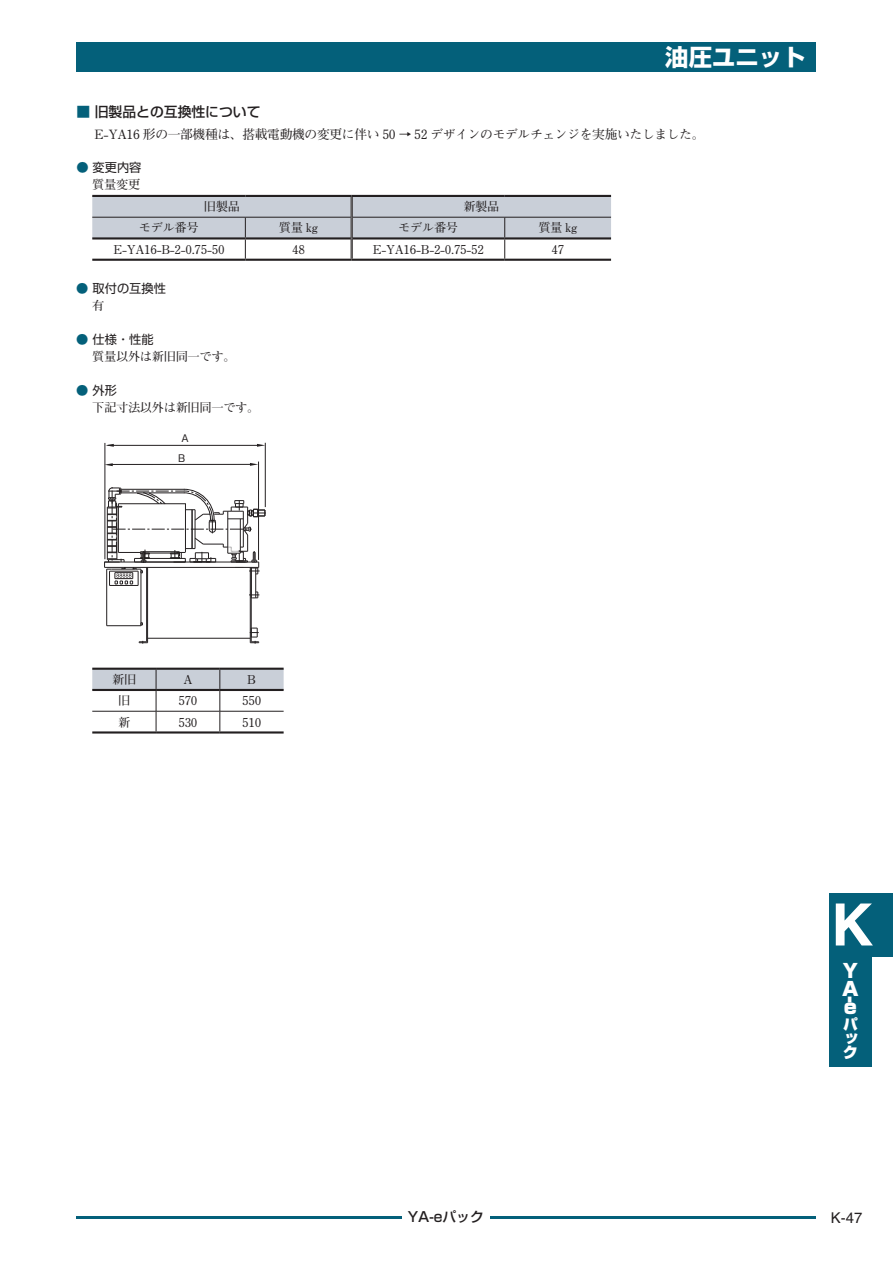
<style>
.page{position:relative;width:893px;height:1263px;background:#fff}
.page>*{position:absolute;margin:0;border:0;box-sizing:border-box;transform-origin:0 0}
.t1{font:700 58.5px "Helvetica";color:#fff}
.t2{font:700 23.4px "Shin Go Pro";color:#fff}
.t3{font:900 19.2px/17.9px "Shin Go Pro";color:#fff}
.t4{font:14.85px "Helvetica";color:#231f20}
.t5{font:900 14.85px/14.1px "Shin Go Pro";color:#fff;text-align:justify}
.t6{font:500 13.8px "Shin Go Pro";color:#231f20}
.t7{font:700 12.75px "Futo Min A101 Pro";letter-spacing:-.025em;color:#231f20}
.t8{font:700 12.15px "Futo Min A101 Pro";letter-spacing:-.025em;color:#231f20}
.t9{font:12.15px "Shin Go Pro";color:#231f20}
.t10{font:500 10.5px "Gothic BBB Pro";color:#231f20}
.s1{color:#04607a}
</style>
<div class="page">
<div style="left:77px;top:43px;width:739px;height:29px;background:#04607a"></div>
<svg style="left:77px;top:1216px;width:739px;height:3px;background:#217289"></svg>
<div style="left:829px;top:957px;width:43px;height:110px;background:#04607a"></div>
<div style="left:829px;top:893px;width:64px;height:64px;background:#04607a"></div>
<hr style="left:92px;top:195px;width:153px;height:2px;background:#231f20">
<hr style="left:245px;top:195px;width:107px;height:2px;background:#231f20">
<hr style="left:352px;top:195px;width:153px;height:2px;background:#231f20">
<hr style="left:505px;top:195px;width:106px;height:2px;background:#231f20">
<svg style="left:92px;top:196px;width:519px;height:63px"></svg>
<hr style="left:92px;top:259px;width:153px;height:2px;background:#231f20">
<hr style="left:245px;top:259px;width:107px;height:2px;background:#231f20">
<hr style="left:352px;top:259px;width:153px;height:2px;background:#231f20">
<hr style="left:505px;top:259px;width:106px;height:2px;background:#231f20">
<hr style="left:92px;top:668px;width:64px;height:2px;background:#231f20">
<hr style="left:156px;top:668px;width:64px;height:2px;background:#231f20">
<hr style="left:220px;top:668px;width:64px;height:2px;background:#231f20">
<hr style="left:92px;top:731px;width:64px;height:2px;background:#231f20">
<hr style="left:156px;top:731px;width:64px;height:2px;background:#231f20">
<hr style="left:220px;top:731px;width:64px;height:2px;background:#231f20">
<svg style="left:92px;top:669px;width:192px;height:62px"></svg>
<hr style="left:92px;top:689px;width:64px;height:2px;background:#231f20">
<hr style="left:156px;top:689px;width:64px;height:2px;background:#231f20">
<hr style="left:220px;top:689px;width:64px;height:2px;background:#231f20">
<hr style="left:92px;top:711px;width:64px;height:1px;background:#231f20">
<hr style="left:156px;top:711px;width:64px;height:1px;background:#231f20">
<hr style="left:220px;top:711px;width:64px;height:1px;background:#231f20">
<hr style="left:105px;top:443px;width:1px;height:116px;background:#231f20">
<hr style="left:258px;top:461px;width:1px;height:99px;background:#231f20">
<hr style="left:250px;top:567px;width:1px;height:76px;background:#231f20">
<hr style="left:251px;top:567px;width:1px;height:75px;background:#231f20">
<hr style="left:146px;top:567px;width:1px;height:75px;background:#231f20">
<hr style="left:147px;top:567px;width:1px;height:76px;background:#231f20">
<hr style="left:265px;top:443px;width:1px;height:64px;background:#231f20">
<svg style="left:139px;top:641px;width:9px;height:3px"></svg>
<svg style="left:250px;top:628px;width:9px;height:16px"></svg>
<hr style="left:148px;top:638px;width:102px;height:1px;background:#231f20">
<hr style="left:106px;top:569px;width:1px;height:57px;background:#231f20">
<hr style="left:107px;top:625px;width:34px;height:1px;background:#231f20">
<hr style="left:141px;top:569px;width:1px;height:57px;background:#231f20">
<hr style="left:108px;top:445px;width:152px;height:1px;background:#231f20">
<svg style="left:106px;top:444px;width:8px;height:3px"></svg>
<svg style="left:257px;top:444px;width:8px;height:3px"></svg>
<hr style="left:108px;top:464px;width:145px;height:1px;background:#231f20">
<svg style="left:104px;top:463px;width:9px;height:3px"></svg>
<svg style="left:250px;top:463px;width:8px;height:3px"></svg>
<svg style="left:104px;top:487px;width:162px;height:112px"></svg>
<hr style="left:185px;top:503px;width:1px;height:49px;background:#231f20">
<h2 class="t2" style="left:665px;top:39px;width:142px">油圧ユニット</h2>
<p class="t6" style="left:76px;top:101px;width:186px"><span class="s1">■</span> 旧製品との互換性について</p>
<p class="t7" style="left:95px;top:124px;width:611px">E-YA16 形の一部機種は、搭載電動機の変更に伴い 50 → 52 デザインのモデルチェンジを実施いたしました。</p>
<p class="t9" style="left:76px;top:158px;width:67px"><span class="s1">●</span> 変更内容</p>
<p class="t8" style="left:92px;top:175px;width:49px">質量変更</p>
<p class="t8" style="left:204px;top:197px;width:38px">旧製品</p>
<p class="t8" style="left:463px;top:197px;width:38px">新製品</p>
<p class="t8" style="left:139px;top:218px;width:61px">モデル番号</p>
<p class="t8" style="left:279px;top:218px;width:41px">質量 kg</p>
<p class="t8" style="left:398px;top:218px;width:61px">モデル番号</p>
<p class="t8" style="left:538px;top:218px;width:41px">質量 kg</p>
<p class="t8" style="left:114px;top:240px;width:113px">E-YA16-B-2-0.75-50</p>
<p class="t8" style="left:292px;top:240px;width:14px">48</p>
<p class="t8" style="left:373px;top:240px;width:113px">E-YA16-B-2-0.75-52</p>
<p class="t8" style="left:551px;top:240px;width:14px">47</p>
<p class="t9" style="left:76px;top:278px;width:91px"><span class="s1">●</span> 取付の互換性</p>
<p class="t8" style="left:92px;top:296px;width:14px">有</p>
<p class="t9" style="left:76px;top:329px;width:79px"><span class="s1">●</span> 仕様・性能</p>
<p class="t8" style="left:92px;top:347px;width:145px">質量以外は新旧同一です。</p>
<p class="t9" style="left:76px;top:380px;width:42px"><span class="s1">●</span> 外形</p>
<p class="t8" style="left:92px;top:398px;width:169px">下記寸法以外は新旧同一です。</p>
<p class="t10" style="left:181px;top:429px;width:9px">A</p>
<p class="t10" style="left:178px;top:450px;width:9px">B</p>
<p class="t8" style="left:112px;top:670px;width:26px">新旧</p>
<p class="t8" style="left:183px;top:670px;width:11px">A</p>
<p class="t8" style="left:247px;top:670px;width:10px">B</p>
<p class="t8" style="left:118px;top:691px;width:14px">旧</p>
<p class="t8" style="left:178px;top:691px;width:21px">570</p>
<p class="t8" style="left:242px;top:691px;width:21px">550</p>
<p class="t8" style="left:118px;top:712px;width:14px">新</p>
<p class="t8" style="left:178px;top:712px;width:21px">530</p>
<p class="t8" style="left:242px;top:712px;width:21px">510</p>
<p class="t6" style="left:408px;top:1205px;width:78px">YA-eパック</p>
<h1 class="t1" style="left:831px;top:889px;width:44px">K</h1>
<h3 class="t3" style="left:841px;top:960px;width:19px">Ｙ<br>Ａ</h3>
<h3 class="t3" style="left:862px;top:996px;width:9px;rotate:90deg">-</h3>
<h3 class="t3" style="left:841px;top:996px;width:17px">ｅ</h3>
<p class="t5" style="left:843px;top:1015px;width:16px">パック</p>
<p class="t4" style="left:831px;top:1209px;width:33px">K-47</p>
</div>
